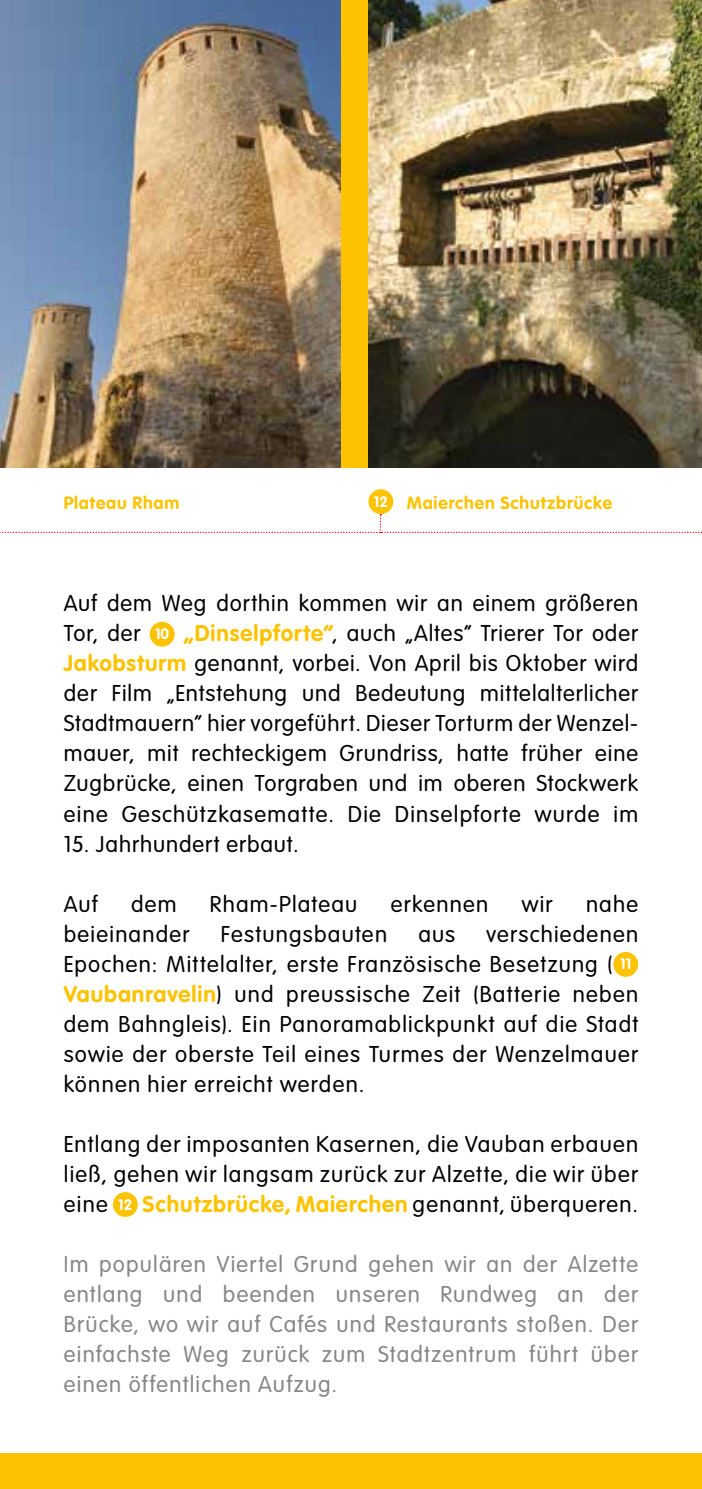
<style>
.page{position:relative;width:702px;height:1489px;background:#fff}
.page>*{position:absolute;margin:0;border:0;box-sizing:border-box;transform-origin:0 0}
.t1{font:300 22.5px/30px "VAG Rounded Std";letter-spacing:.055em;color:#000;text-align:justify}
.t2{font:300 22.5px/30px "VAG Rounded Std";letter-spacing:.055em;color:#878787;text-align:justify}
.t3{font:700 17.5px "VAG Rounded Std";letter-spacing:.05em;color:#fdc300}
.s1{font-size:15px;color:#fff}
.s2{font-weight:700;font-size:15px;color:#fff}
.s3{font-weight:700;color:#fdc300}
</style>
<div class="page">
<div style="left:0;top:0;width:702px;height:468px;background:#fdc300"></div>
<img style="left:0;top:0;width:340px;height:468px">
<img style="left:368px;top:0;width:333px;height:468px">
<div style="left:0;top:1453px;width:702px;height:35px;background:#fdc300"></div>
<svg style="left:0;top:514px;width:702px;height:19px"></svg>
<div style="left:368px;top:489px;width:25px;height:25px;background:#fdc300;border-radius:50%"></div>
<div style="left:150px;top:621px;width:24px;height:25px;background:#fdc300;border-radius:50%"></div>
<div style="left:613px;top:951px;width:25px;height:25px;background:#fdc300;border-radius:50%"></div>
<div style="left:113px;top:1191px;width:25px;height:25px;background:#fdc300;border-radius:50%"></div>
<p class="t3" style="left:64px;top:492px;width:117px">Plateau Rham</p>
<p class="t3" style="left:374px;top:492px;width:240px"><span class="s1">12</span> Maierchen Schutzbrücke</p>
<p class="t1" style="left:64px;top:589px;width:576px">Auf dem Weg dorthin kommen wir an einem größeren Tor, der <span class="s2">10</span> <span class="s3">„Dinselpforte”</span>, auch „Altes” Trierer Tor oder <span class="s3">Jakobsturm</span> genannt, vorbei. Von April bis Oktober wird der Film „Entstehung und Bedeutung mittelalterlicher Stadtmauern” hier vorgeführt. Dieser Torturm der Wenzel&shy;mauer, mit rechteckigem Grundriss, hatte früher eine Zugbrücke, einen Torgraben und im oberen Stockwerk eine Geschützkasematte. Die Dinselpforte wurde im</p>
<p class="t1" style="left:64px;top:829px;width:236px">15. Jahrhundert erbaut.</p>
<p class="t1" style="left:64px;top:889px;width:35px">Auf</p>
<p class="t1" style="left:131px;top:889px;width:47px">dem</p>
<p class="t1" style="left:210px;top:889px;width:149px">Rham-Plateau</p>
<p class="t1" style="left:391px;top:889px;width:99px">erkennen</p>
<p class="t1" style="left:521px;top:889px;width:32px">wir</p>
<p class="t1" style="left:586px;top:889px;width:54px">nahe</p>
<p class="t1" style="left:64px;top:919px;width:127px">beieinander</p>
<p class="t1" style="left:221px;top:919px;width:168px">Festungsbauten</p>
<p class="t1" style="left:418px;top:919px;width:38px">aus</p>
<p class="t1" style="left:64px;top:919px;width:576px;text-align:left;text-indent:422px">verschiedenen Epochen: Mittelalter, erste Französische Besetzung ( <span class="s2">11<br></span><span class="s3">Vaubanravelin</span>) und preussische Zeit (Batterie neben dem Bahngleis). Ein Panoramablickpunkt auf die Stadt sowie der oberste Teil eines Turmes der Wenzelmauer können hier erreicht werden.</p>
<p class="t1" style="left:64px;top:1129px;width:576px">Entlang der imposanten Kasernen, die Vauban erbauen ließ, gehen wir langsam zurück zur Alzette, die wir über eine <span class="s2">12</span> <span class="s3">Schutzbrücke, Maierchen</span> genannt, überqueren.</p>
<p class="t2" style="left:64px;top:1249px;width:576px">Im populären Viertel Grund gehen wir an der Alzette entlang und beenden unseren Rundweg an der Brücke, wo wir auf Cafés und Restaurants stoßen. Der einfachste Weg zurück zum Stadtzentrum führt über einen öffentlichen Aufzug.</p>
</div>
